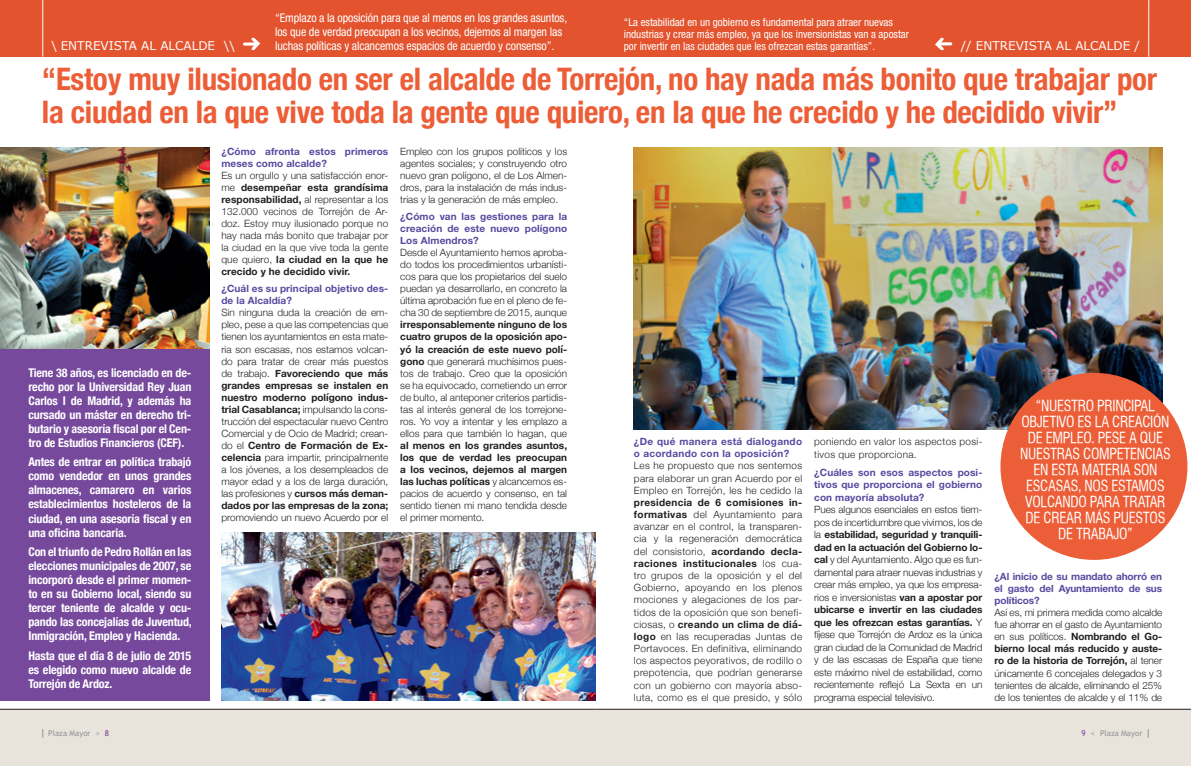
<style>
.page{position:relative;width:1191px;height:766px;background:#fff}
.page>*{position:absolute;margin:0;border:0;box-sizing:border-box;transform-origin:0 0}
.t1{font:700 condensed 31px/33px "Helvetica Neue";letter-spacing:-.01em;color:#ec5e37}
.t2{font:15px/16px "Halvett Condensed";letter-spacing:-.02em;color:#fff;scale:.96 1}
.t3{font:700 condensed 12px/14px "Helvetica Neue";letter-spacing:-.01em;color:#fff;text-align:justify}
.t4{font:condensed 12px/14px "Helvetica Neue LT Std";letter-spacing:-.01em;color:#fff}
.t5{font:12px "Verdana";color:#fff}
.t6{font:condensed 11px/12px "Helvetica Neue LT Std";color:#fff}
.t7{font:300 10px/12px "Helvetica Neue";color:#231f20;text-align:justify}
.t8{font:700 10px/12px "Helvetica Neue LT Std";letter-spacing:.01em;color:#564a9f;text-align:justify}
.t9{font:700 10px/12px "Helvetica Neue";color:#231f20;text-align:justify}
.t10{font:700 10px/12.2px "Helvetica Neue LT Std";letter-spacing:.03em;color:#564a9f}
.t11{font:300 10px/12.5px "Helvetica Neue";letter-spacing:.03em;color:#231f20}
.t12{font:8px "Trebuchet MS";color:#939598}
.s1{color:#7e3e98}
.s2{font-weight:700}
.s3{font-weight:300}
</style>
<div class="page">
<div style="left:595px;top:709px;width:596px;height:56px;background:#e8e4dc"></div>
<div style="left:0;top:0;width:595px;height:57px;background:#e2532e"></div>
<hr style="left:43px;top:0;width:1px;height:56px;background:#fff">
<svg style="left:243px;top:37px;width:17px;height:14px"></svg>
<div style="left:0;top:709px;width:595px;height:56px;background:#e8e4dc"></div>
<hr style="left:0;top:708px;width:595px;height:1px;background:#231f20">
<hr style="left:595px;top:708px;width:596px;height:1px;background:#231f20">
<div style="left:595px;top:0;width:596px;height:57px;background:#e2532e"></div>
<svg style="left:935px;top:37px;width:17px;height:14px"></svg>
<hr style="left:1148px;top:0;width:1px;height:57px;background:#fff">
<img style="left:0;top:147px;width:209px;height:202px">
<img style="left:634px;top:147px;width:528px;height:282px">
<img style="left:221px;top:532px;width:374px;height:168px">
<div style="left:1000px;top:373px;width:187px;height:186px;background:#ec5e37;border-radius:50%"></div>
<div style="left:0;top:349px;width:209px;height:351px;background:#76499d"></div>
<p class="t5" style="left:51px;top:38px;width:185px">\ ENTREVISTA AL ALCALDE \\</p>
<p class="t4" style="left:275px;top:11px;width:294px">“Emplazo a la oposición para que al menos en los grandes asuntos, los que de verdad preocupan a los vecinos, dejemos al margen las luchas políticas y alcancemos espacios de acuerdo y consenso”.</p>
<p class="t6" style="left:624px;top:16px;width:287px">“La estabilidad en un gobierno es fundamental para atraer nuevas industrias y crear más empleo, ya que los inversionistas van a apostar por invertir en las ciudades que les ofrezcan estas garantías”.</p>
<p class="t5" style="left:960px;top:38px;width:181px">// ENTREVISTA AL ALCALDE /</p>
<h1 class="t1" style="left:42px;top:60px;width:1116px">“Estoy muy ilusionado en ser el alcalde de Torrejón, no hay nada más bonito que trabajar por la ciudad en la que vive toda la gente que quiero, en la que he crecido y he decidido vivir”</h1>
<p class="t3" style="left:28px;top:364px;width:165px">Tiene 38 años, es licenciado en de&shy;recho por la Universidad Rey Juan Carlos I de Madrid, y además ha cursado un máster en derecho tri&shy;butario y asesoría fiscal por el Cen&shy;tro de Estudios Financieros (CEF).</p>
<p class="t3" style="left:28px;top:454px;width:165px">Antes de entrar en política trabajó como vendedor en unos grandes almacenes, camarero en varios establecimientos hosteleros de la ciudad, en una asesoría fiscal y en una oficina bancaria.</p>
<p class="t3" style="left:28px;top:544px;width:165px">Con el triunfo de Pedro Rollán en las elecciones municipales de 2007, se incorporó desde el primer momen&shy;to en su Gobierno local, siendo su tercer teniente de alcalde y ocu&shy;pando las concejalías de Juventud, Inmigración, Empleo y Hacienda.</p>
<p class="t3" style="left:28px;top:647px;width:164px">Hasta que el día 8 de julio de 2015 es elegido como nuevo alcalde de Torrejón de Ardoz.</p>
<p class="t12" style="left:48px;top:728px;width:62px">Plaza Mayor &gt; <span class="s1">8</span></p>
<p class="t8" style="left:221px;top:145px;width:168px">¿Cómo afronta estos primeros meses como alcalde?</p>
<p class="t7" style="left:221px;top:168px;width:168px">Es un orgullo y una satisfacción enor&shy;me <span class="s2">desempeñar esta grandísima responsabilidad,</span> al representar a los 132.000 vecinos de Torrejón de Ar&shy;doz. Estoy muy ilusionado porque no hay nada más bonito que trabajar por la ciudad en la que vive toda la gente que quiero, <span class="s2">la ciudad en la que he crecido y he decidido vivir.</span></p>
<p class="t8" style="left:221px;top:282px;width:168px">¿Cuál es su principal objetivo des&shy;de la Alcaldía?</p>
<p class="t7" style="left:221px;top:306px;width:168px">Sin ninguna duda la creación de em&shy;pleo, pese a que las competencias que tienen los ayuntamientos en esta mate&shy;ria son escasas, nos estamos volcan&shy;do para tratar de crear más puestos de trabajo. <span class="s2">Favoreciendo que más grandes empresas se instalen en nuestro moderno polígono indus&shy;trial Casablanca;</span> impulsando la cons&shy;trucción del espectacular nuevo Centro Comercial y de Ocio de Madrid; crean&shy;do el <span class="s2">Centro de Formación de Ex&shy;celencia</span> para impartir, principalmente a los jóvenes, a los desempleados de mayor edad y a los de larga duración, las profesiones y <span class="s2">cursos más deman&shy;dados por las empresas de la zona;</span></p>
<p class="t7" style="left:221px;top:510px;width:168px">promoviendo un nuevo Acuerdo por el</p>
<p class="t7" style="left:400px;top:144px;width:168px">Empleo con los grupos políticos y los agentes sociales; y construyendo otro nuevo gran polígono, el de Los Almen&shy;dros, para la instalación de más indus&shy;trias y la generación de más empleo.</p>
<p class="t8" style="left:400px;top:210px;width:168px">¿Cómo van las gestiones para la creación de este nuevo polígono Los Almendros?</p>
<p class="t7" style="left:400px;top:246px;width:168px">Desde el Ayuntamiento hemos aproba&shy;do todos los procedimientos urbanísti&shy;cos para que los propietarios del suelo puedan ya desarrollarlo, en concreto la última aprobación fue en el pleno de fe&shy;cha 30 de septiembre de 2015, aunque</p>
<p class="t7" style="left:400px;top:318px;width:168px"><span class="s2">irresponsablemente ninguno de los cuatro grupos de la oposición apo&shy;yó la creación de este nuevo polí&shy;gono</span> que generará muchísimos pues&shy;tos de trabajo. Creo que la oposición se ha equivocado, cometiendo un error de bulto, al anteponer criterios partidis&shy;tas al interés general de los torrejone&shy;ros. Yo voy a intentar y les emplazo a ellos para que también lo hagan, que</p>
<p class="t9" style="left:400px;top:439px;width:168px">al menos en los grandes asuntos, los que de verdad les preocupan a los vecinos, dejemos al margen las luchas políticas <span class="s3">y alcancemos es&shy;pacios de acuerdo y consenso, en tal sentido tienen mi mano tendida desde el primer momento.</span></p>
<p class="t10" style="left:634px;top:435px;width:170px">¿De qué manera está dialogando o acordando con la oposición?</p>
<p class="t7" style="left:634px;top:459px;width:170px">Les he propuesto que nos sentemos para elaborar un gran Acuerdo por el Empleo en Torrejón, les he cedido la</p>
<p class="t7" style="left:634px;top:495px;width:170px"><span class="s2">presidencia de 6 comisiones in&shy;formativas</span> del Ayuntamiento para avanzar en el control, la transparen&shy;cia y la regeneración democrática del consistorio, <span class="s2">acordando decla&shy;raciones institucionales</span> los cua&shy;tro grupos de la oposición y el del Gobierno, apoyando en los plenos mociones y alegaciones de los par&shy;tidos de la oposición que son benefi&shy;ciosas, o <span class="s2">creando un clima de diá&shy;logo</span> en las recuperadas Juntas de Portavoces. En definitiva, eliminando los aspectos peyorativos, de rodillo o prepotencia, que podrían generarse con un gobierno con mayoría abso&shy;luta, como es el que presido, y sólo</p>
<p class="t11" style="left:814px;top:434px;width:170px">poniendo en valor los aspectos posi&shy;tivos que proporciona.</p>
<p class="t8" style="left:814px;top:465px;width:170px;line-height:12.5px">¿Cuáles son esos aspectos posi&shy;tivos que proporciona el gobierno con mayoría absoluta?</p>
<p class="t7" style="left:814px;top:502px;width:170px;line-height:12.5px">Pues algunos esenciales en estos tiem&shy;pos de incertidumbre que vivimos, los de la <span class="s2">estabilidad, seguridad y tranquili&shy;dad en la actuación del Gobierno lo&shy;cal</span> y del Ayuntamiento. Algo que es fun&shy;damental para atraer nuevas industrias y crear más empleo, ya que los empresa&shy;rios e inversionistas <span class="s2">van a apostar por ubicarse e invertir en las ciudades que les ofrezcan estas garantías.</span> Y fíjese que Torrejón de Ardoz es la única gran ciudad de la Comunidad de Madrid y de las escasas de España que tiene este máximo nivel de estabilidad, como recientemente reflejó La Sexta en un programa especial televisivo.</p>
<h2 class="t2" style="left:1021px;top:397px;width:141px;text-indent:14px">“NUESTRO PRINCIPAL<br>OBJETIVO ES LA CREACI</h2>
<h2 class="t2" style="left:1153px;top:413px;width:17px">ÓN</h2>
<h2 class="t2" style="left:1027px;top:429px;width:45px">DE EMPLEO</h2>
<h2 class="t2" style="left:1091px;top:429px;width:15px">. PESE</h2>
<h2 class="t2" style="left:1129px;top:429px;width:28px">A QUE</h2>
<h2 class="t2" style="left:1020px;top:445px;width:158px">NUESTRAS COMPETENCIAS</h2>
<h2 class="t2" style="left:1033px;top:461px;width:27px">EN ESTA</h2>
<h2 class="t2" style="left:1082px;top:461px;width:19px">MATERIA</h2>
<h2 class="t2" style="left:1133px;top:461px;width:9px">SON</h2>
<h2 class="t2" style="left:1026px;top:477px;width:9px">ESCASAS</h2>
<h2 class="t2" style="left:1078px;top:477px;width:16px">, NOS</h2>
<h2 class="t2" style="left:1111px;top:477px;width:8px">ESTA</h2>
<h2 class="t2" style="left:1138px;top:477px;width:20px">MOS</h2>
<h2 class="t2" style="left:1025px;top:493px;width:9px">VOLCAN</h2>
<h2 class="t2" style="left:1070px;top:493px;width:29px">DO PARA</h2>
<h2 class="t2" style="left:1123px;top:493px;width:9px">TRATAR</h2>
<h2 class="t2" style="left:1025px;top:509px;width:28px">DE CREAR</h2>
<h2 class="t2" style="left:1085px;top:509px;width:39px">MÁS PUESTOS</h2>
<h2 class="t2" style="left:1058px;top:525px;width:28px">DE TRABAJO</h2>
<h2 class="t2" style="left:1127px;top:525px;width:7px">”</h2>
<p class="t8" style="left:994px;top:570px;width:169px">¿Al inicio de su mandato ahorró en el gasto del Ayuntamiento de sus políticos?</p>
<p class="t7" style="left:994px;top:605px;width:169px">Así es, mi primera medida como alcalde fue ahorrar en el gasto de Ayuntamiento en sus políticos. <span class="s2">Nombrando el Go&shy;bierno local más reducido y auste&shy;ro de la historia de Torrejón,</span> al tener únicamente 6 concejales delegados y 3 tenientes de alcalde, eliminando el 25% de los tenientes de alcalde y el 11% de</p>
<p class="t12" style="left:1081px;top:728px;width:62px"><span class="s1">9</span> &lt; Plaza Mayor</p>
</div>
